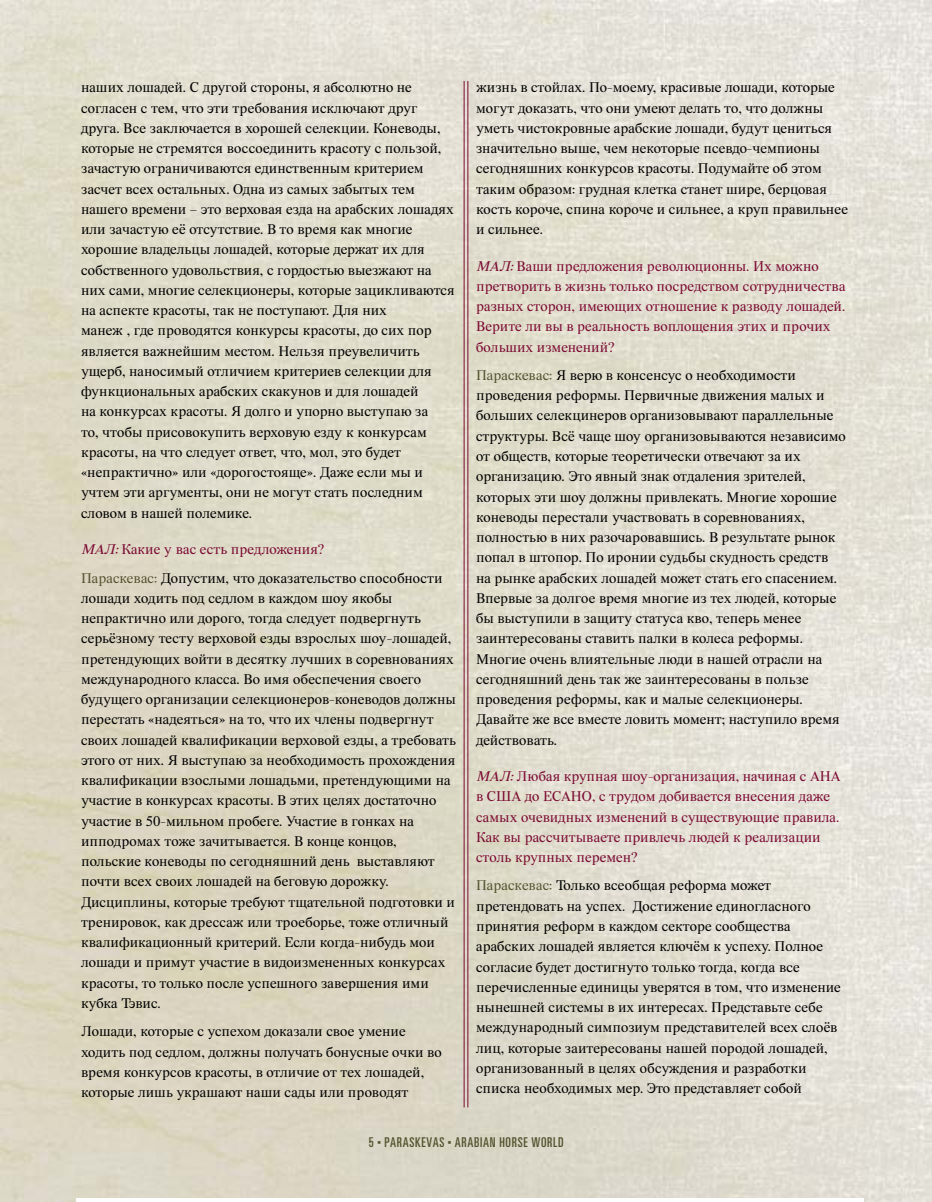
<style>
.page{position:relative;width:932px;height:1202px;background:#fff}
.page>*{position:absolute;margin:0;border:0;box-sizing:border-box;transform-origin:0 0}
.t1{font:15px/20.2px "Vremena";color:#000}
.t2{font:15px/20.2px "Vremena";color:#7b0931}
.t3{font:ultra-condensed 13.5px "Univers";letter-spacing:.05em;color:#54532f}
.s1{font-style:italic;color:#7b0931}
.s2{color:#7b0931}
.s3{color:#54532f}
.s4{font-style:italic}
.s5{font-family:"Universal Newswith Comm Pi";font-stretch:normal;font-size:10.5px}
</style>
<div class="page">
<img style="left:0;top:0;width:932px;height:1202px">
<hr style="left:467px;top:81px;width:1px;height:1026px;background:#7b0931">
<hr style="left:463px;top:81px;width:1px;height:1026px;background:#7b0931">
<hr style="left:76px;top:1198px;width:788px;height:4px;background:#fff">
<p class="t1" style="left:81px;top:78px;width:375px">наших лошадей. С другой стороны, я абсолютно не согласен с тем, что эти требования исключают друг друга. Все заключается в хорошей селекции. Коневоды, которые не стремятся воссоединить красоту с пользой, зачастую ограничиваются единственным критерием засчет всех остальных. Одна из самых забытых тем нашего времени – это верховая езда на арабских лошадях или зачастую её отсутствие. В то время как многие хорошие владельцы лошадей, которые держат их для собственного удовольствия, с гордостью выезжают на них сами, многие селекционеры, которые зацикливаются на аспекте красоты, так не поступают. Для них<br>манеж , где проводятся конкурсы красоты, до сих пор является важнейшим местом. Нельзя преувеличить ущерб, наносимый отличием критериев селекции для функциональных арабских скакунов и для лошадей<br>на конкурсах красоты. Я долго и упорно выступаю за<br>то, чтобы присовокупить верховую езду к конкурсам красоты, на что следует ответ, что, мол, это будет «непрактично» или «дорогостояще». Даже если мы и учтем эти аргументы, они не могут стать последним словом в нашей полемике.</p>
<p class="t1" style="left:81px;top:536px;width:363px;line-height:28.3px"><span class="s1">МАЛ:</span> <span class="s2">Какие у вас есть предложения?<br></span><span class="s3">Параскевас:</span> Допустим, что доказательство способности</p>
<p class="t1" style="left:81px;top:588px;width:376px">лошади ходить под седлом в каждом шоу якобы непрактично или дорого, тогда следует подвергнуть серьёзному тесту верховой езды взрослых шоу-лошадей, претендующих войти в десятку лучших в соревнованиях международного класса. Во имя обеспечения своего будущего организации селекционеров-коневодов должны перестать «надеяться» на то, что их члены подвергнут своих лошадей квалификации верховой езды, а требовать этого от них. Я выступаю за необходимость прохождения квалификации взослыми лошадьми, претендующими на участие в конкурсах красоты. В этих целях достаточно участие в 50-мильном пробеге. Участие в гонках на ипподромах тоже зачитывается. В конце концов, польские коневоды по сегодняшний день выставляют почти всех своих лошадей на беговую дорожку.<br>Дисциплины, которые требуют тщательной подготовки и тренировок, как дрессаж или троеборье, тоже отличный квалификационный критерий. Если когда-нибудь мои лошади и примут участие в видоизмененных конкурсах красоты, то только после успешного завершения ими кубка Тэвис.</p>
<p class="t1" style="left:81px;top:1022px;width:362px">Лошади, которые с успехом доказали свое умение ходить под седлом, должны получать бонусные очки во время конкурсов красоты, в отличие от тех лошадей, которые лишь украшают наши сады или проводят</p>
<p class="t1" style="left:476px;top:78px;width:373px">жизнь в стойлах. По-моему, красивые лошади, которые могут доказать, что они умеют делать то, что должны уметь чистокровные арабские лошади, будут цениться значительно выше, чем некоторые псевдо-чемпионы сегодняшних конкурсов красоты. Подумайте об этом таким образом: грудная клетка станет шире, берцовая кость короче, спина короче и сильнее, а круп правильнее и сильнее.</p>
<p class="t2" style="left:476px;top:256px;width:371px"><span class="s4">МАЛ:</span> Ваши предложения революционны. Их можно претворить в жизнь только посредством сотрудничества разных сторон, имеющих отношение к разводу лошадей.<br>Верите ли вы в реальность воплощения этих и прочих больших изменений?</p>
<p class="t1" style="left:476px;top:366px;width:371px"><span class="s3">Параскевас:</span> Я верю в консенсус о необходимости проведения реформы. Первичные движения малых и больших селекцинеров организовывают параллельные структуры. Всё чаще шоу организовываются независимо от обществ, которые теоретически отвечают за их организацию. Это явный знак отдаления зрителей, которых эти шоу должны привлекать. Многие хорошие коневоды перестали участвовать в соревнованиях, полностью в них разочаровавшись. В результате рынок попал в штопор. По иронии судьбы скудность средств на рынке арабских лошадей может стать его спасением.<br>Впервые за долгое время многие из тех людей, которые бы выступили в защиту статуса кво, теперь менее заинтересованы ставить палки в колеса реформы.<br>Многие очень влиятельные люди в нашей отрасли на сегодняшний день так же заинтересованы в пользе проведения реформы, как и малые селекционеры.<br>Давайте же все вместе ловить момент; наступило время действовать.</p>
<p class="t2" style="left:476px;top:767px;width:366px"><span class="s4">МАЛ:</span> Любая крупная шоу-организация, начиная с АНА в США до ECAHO, с трудом добивается внесения даже самых очевидных изменений в существующие правила.<br>Как вы рассчитываете привлечь людей к реализации столь крупных перемен?</p>
<p class="t1" style="left:476px;top:876px;width:366px"><span class="s3">Параскевас:</span> Только всеобщая реформа может претендовать на успех. Достижение единогласного принятия реформ в каждом секторе сообщества арабских лошадей является ключём к успеху. Полное согласие будет достигнуто только тогда, когда все перечисленные единицы уверятся в том, что изменение нынешней системы в их интересах. Представьте себе международный симпозиум представителей всех слоёв лиц, которые заитересованы нашей породой лошадей, организованный в целях обсуждения и разработки списка необходимых мер. Это представляет собой</p>
<p class="t3" style="left:369px;top:1134px;width:196px">5 <span class="s5">b</span> PARASKEVAS <span class="s5">b</span> ARABIAN HORSE WORLD</p>
</div>
